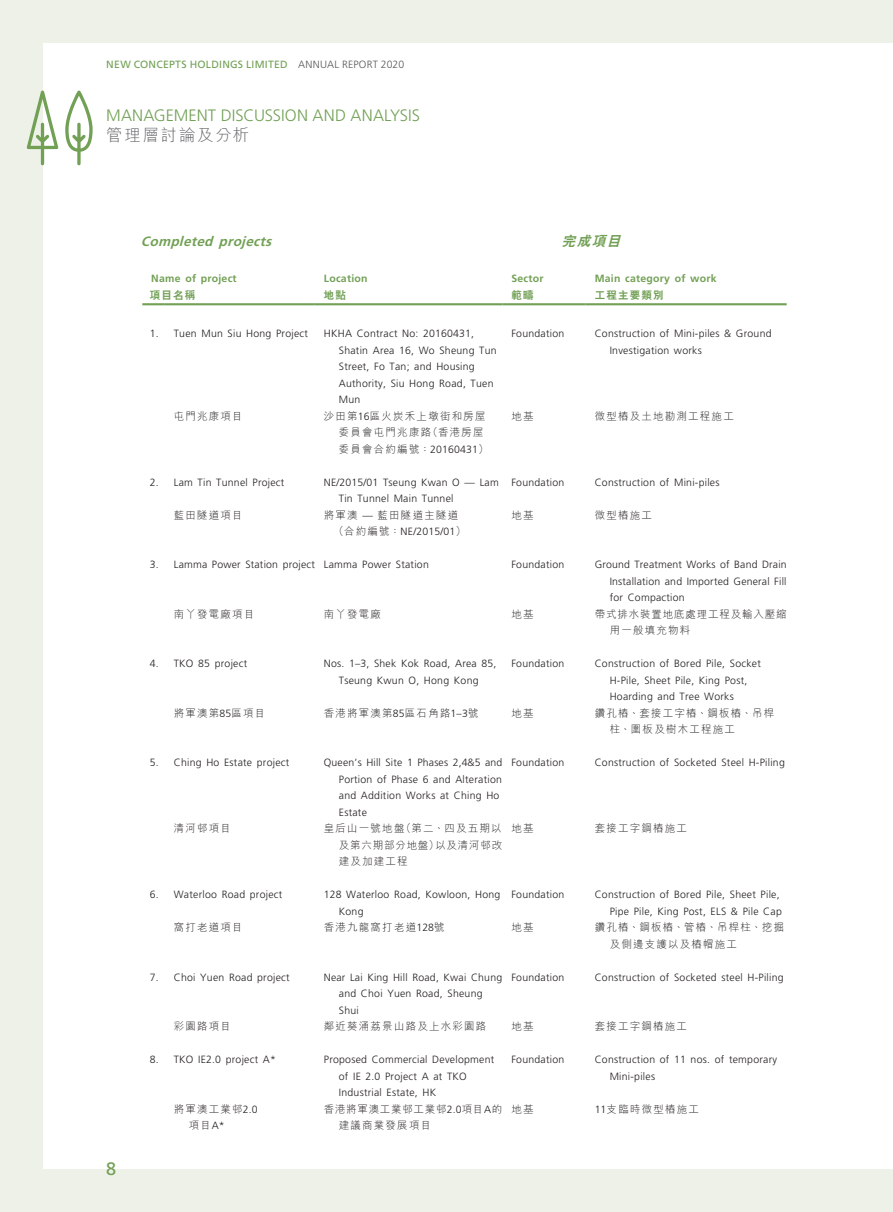
<style>
.page{position:relative;width:893px;height:1212px;background:#fff}
.page>*{position:absolute;margin:0;border:0;box-sizing:border-box;transform-origin:0 0}
.t1{font:18px "Frutiger LT Std";color:#72a055}
.t2{font:300 16.5px "Frutiger LT Std";color:#72a055}
.t3{font:300 16.5px "M Hei HK";letter-spacing:.095em;color:#636366}
._05_____H3{font:italic 700 13.5px "Frutiger LT Std";color:#72a055}
._05_____H3-2{font:italic 800 13.5px "C Hei 2 HK";color:#72a055}
._29_Table_Stub__Note{font:300 10.5px/16.5px "Frutiger LT Std";letter-spacing:.025em;color:#231f20}
._29_Table_Stub__Note-2{font:300 10.5px/16.5px "M Hei HK";letter-spacing:.115em;color:#231f20}
._29_Table_Stub__Note-3{font:700 10.5px "Frutiger LT Std";letter-spacing:.025em;color:#72a055}
.t4{font:10.5px "Frutiger LT Std";letter-spacing:.02em;color:#72a055}
._29_Table_Stub__Note-4{font:300 10.5px/16.5px "M Hei HK";letter-spacing:.07em;color:#231f20}
._29_Table_Stub__Note-5{font:300 10.5px/16.5px "M Hei HK";letter-spacing:.08em;color:#231f20}
._29_Table_Stub__Note-6{font:800 10.5px "C Hei 2 HK";letter-spacing:.115em;color:#72a055}
.s1{font-weight:300;color:#57585a}
.s2{font-family:"Frutiger LT Std"}
</style>
<div class="page">
<div style="left:0;top:0;width:893px;height:43px;background:#edf1e8"></div>
<div style="left:0;top:1169px;width:893px;height:43px;background:#edf1e8"></div>
<div style="left:0;top:0;width:43px;height:1212px;background:#edf1e8"></div>
<svg style="left:27px;top:91px;width:31px;height:74px"></svg>
<svg style="left:65px;top:91px;width:28px;height:74px"></svg>
<hr style="left:142px;top:303px;width:23px;height:2px;background:#72a055">
<hr style="left:165px;top:303px;width:150px;height:2px;background:#72a055">
<hr style="left:315px;top:303px;width:187px;height:2px;background:#72a055">
<hr style="left:502px;top:303px;width:84px;height:2px;background:#72a055">
<hr style="left:586px;top:303px;width:201px;height:2px;background:#72a055">
<p class="t4" style="left:106px;top:58px;width:299px">NEW CONCEPTS HOLDINGS LIMITED <span class="s1">ANNUAL REPORT 2020</span></p>
<h2 class="t2" style="left:106px;top:106px;width:315px">MANAGEMENT DISCUSSION AND ANALYSIS</h2>
<h2 class="t3" style="left:106px;top:123px;width:145px">管理層討論及分析</h2>
<h1 class="t1" style="left:106px;top:1158px;width:12px">8</h1>
<p class="_05_____H3" style="left:141px;top:233px;width:136px">Completed projects</p>
<p class="_05_____H3-2" style="left:562px;top:232px;width:65px">完成項目</p>
<p class="_29_Table_Stub__Note-3" style="left:151px;top:272px;width:87px">Name of project</p>
<p class="_29_Table_Stub__Note-3" style="left:324px;top:272px;width:45px">Location</p>
<p class="_29_Table_Stub__Note-3" style="left:511px;top:272px;width:34px">Sector</p>
<p class="_29_Table_Stub__Note-3" style="left:595px;top:272px;width:123px">Main category of work</p>
<p class="_29_Table_Stub__Note-6" style="left:150px;top:288px;width:47px">項目名稱</p>
<p class="_29_Table_Stub__Note-6" style="left:324px;top:288px;width:24px">地點</p>
<p class="_29_Table_Stub__Note-6" style="left:511px;top:288px;width:24px">範疇</p>
<p class="_29_Table_Stub__Note-6" style="left:595px;top:288px;width:70px">工程主要類別</p>
<p class="_29_Table_Stub__Note" style="left:150px;top:325px;width:10px">1.</p>
<p class="_29_Table_Stub__Note" style="left:174px;top:325px;width:136px">Tuen Mun Siu Hong Project</p>
<p class="_29_Table_Stub__Note" style="left:339px;top:325px;width:159px;text-indent:-15px">HKHA Contract No: 20160431,<br>Shatin Area 16, Wo Sheung Tun<br>Street, Fo Tan; and Housing<br>Authority, Siu Hong Road, Tuen<br>Mun</p>
<p class="_29_Table_Stub__Note" style="left:511px;top:325px;width:55px">Foundation</p>
<p class="_29_Table_Stub__Note" style="left:610px;top:325px;width:163px;text-indent:-15px">Construction of Mini-piles &amp; Ground<br>Investigation works</p>
<p class="_29_Table_Stub__Note-2" style="left:174px;top:407px;width:70px">屯門兆康項目</p>
<p class="_29_Table_Stub__Note-2" style="left:339px;top:407px;width:151px;text-indent:-15px">沙田第<span class="s2">16</span>區火炭禾上墩街和房屋委員會屯門兆康路（香港房屋委員會合約編號：<span class="s2">20160431</span>）</p>
<p class="_29_Table_Stub__Note-2" style="left:511px;top:407px;width:24px">地基</p>
<p class="_29_Table_Stub__Note-2" style="left:595px;top:407px;width:141px">微型樁及土地勘測工程施工</p>
<p class="_29_Table_Stub__Note" style="left:150px;top:474px;width:10px">2.</p>
<p class="_29_Table_Stub__Note" style="left:174px;top:474px;width:112px">Lam Tin Tunnel Project</p>
<p class="_29_Table_Stub__Note" style="left:339px;top:474px;width:162px;text-indent:-15px">NE/2015/01 Tseung Kwan O — Lam<br>Tin Tunnel Main Tunnel</p>
<p class="_29_Table_Stub__Note" style="left:511px;top:474px;width:55px">Foundation</p>
<p class="_29_Table_Stub__Note" style="left:595px;top:474px;width:126px">Construction of Mini-piles</p>
<p class="_29_Table_Stub__Note-2" style="left:174px;top:506px;width:70px">藍田隧道項目</p>
<p class="_29_Table_Stub__Note-2" style="left:334px;top:506px;width:134px;text-indent:-10px">將軍澳 <span class="s2">—</span> 藍田隧道主隧道（合約編號：<span class="s2">NE/2015/01</span>）</p>
<p class="_29_Table_Stub__Note-2" style="left:511px;top:506px;width:24px">地基</p>
<p class="_29_Table_Stub__Note-2" style="left:595px;top:506px;width:59px">微型樁施工</p>
<p class="_29_Table_Stub__Note" style="left:150px;top:556px;width:10px">3.</p>
<p class="_29_Table_Stub__Note" style="left:174px;top:556px;width:143px">Lamma Power Station project</p>
<p class="_29_Table_Stub__Note" style="left:324px;top:556px;width:107px">Lamma Power Station</p>
<p class="_29_Table_Stub__Note" style="left:511px;top:556px;width:55px">Foundation</p>
<p class="_29_Table_Stub__Note" style="left:610px;top:556px;width:178px;text-align:justify;text-indent:-15px">Ground Treatment Works of Band Drain Installation and Imported General Fill for Compaction</p>
<p class="_29_Table_Stub__Note-2" style="left:174px;top:605px;width:82px">南丫發電廠項目</p>
<p class="_29_Table_Stub__Note-2" style="left:324px;top:605px;width:59px">南丫發電廠</p>
<p class="_29_Table_Stub__Note-2" style="left:511px;top:605px;width:24px">地基</p>
<p class="_29_Table_Stub__Note-5" style="left:610px;top:605px;width:178px;text-indent:-15px">帶式排水裝置地底處理工程及輸入壓縮用一般填充物料</p>
<p class="_29_Table_Stub__Note" style="left:150px;top:655px;width:10px">4.</p>
<p class="_29_Table_Stub__Note" style="left:174px;top:655px;width:75px">TKO 85 project</p>
<p class="_29_Table_Stub__Note" style="left:324px;top:655px;width:174px;text-align:center">Nos. 1–3, Shek Kok Road, Area 85,<br>Tseung Kwun O, Hong Kong</p>
<p class="_29_Table_Stub__Note" style="left:511px;top:655px;width:55px">Foundation</p>
<p class="_29_Table_Stub__Note" style="left:610px;top:655px;width:153px;text-indent:-15px">Construction of Bored Pile, Socket<br>H-Pile, Sheet Pile, King Post,<br>Hoarding and Tree Works</p>
<p class="_29_Table_Stub__Note-2" style="left:174px;top:704px;width:93px">將軍澳第<span class="s2">85</span>區項目</p>
<p class="_29_Table_Stub__Note-2" style="left:324px;top:704px;width:156px">香港將軍澳第<span class="s2">85</span>區石角路<span class="s2">1–3</span>號</p>
<p class="_29_Table_Stub__Note-2" style="left:511px;top:704px;width:24px">地基</p>
<p class="_29_Table_Stub__Note-2" style="left:610px;top:704px;width:166px;text-indent:-15px">鑽孔樁、套接工字樁、鋼板樁、吊桿柱、圍板及樹木工程施工</p>
<p class="_29_Table_Stub__Note" style="left:150px;top:754px;width:10px">5.</p>
<p class="_29_Table_Stub__Note" style="left:174px;top:754px;width:117px">Ching Ho Estate project</p>
<p class="_29_Table_Stub__Note" style="left:339px;top:754px;width:165px;text-indent:-15px">Queen’s Hill Site 1 Phases 2,4&amp;5 and<br>Portion of Phase 6 and Alteration and Addition Works at Ching Ho<br>Estate</p>
<p class="_29_Table_Stub__Note" style="left:511px;top:754px;width:55px">Foundation</p>
<p class="_29_Table_Stub__Note" style="left:595px;top:754px;width:192px">Construction of Socketed Steel H-Piling</p>
<p class="_29_Table_Stub__Note-2" style="left:174px;top:819px;width:59px">清河邨項目</p>
<p class="_29_Table_Stub__Note-2" style="left:339px;top:819px;width:165px;text-align:justify;text-indent:-15px">皇后山一號地盤（第二、四及五期以及第六期部分地盤）以及清河邨改建及加建工程</p>
<p class="_29_Table_Stub__Note-2" style="left:511px;top:819px;width:24px">地基</p>
<p class="_29_Table_Stub__Note-2" style="left:595px;top:819px;width:94px">套接工字鋼樁施工</p>
<p class="_29_Table_Stub__Note" style="left:150px;top:886px;width:10px">6.</p>
<p class="_29_Table_Stub__Note" style="left:174px;top:886px;width:110px">Waterloo Road project</p>
<p class="_29_Table_Stub__Note" style="left:339px;top:886px;width:163px;text-indent:-15px">128 Waterloo Road, Kowloon, Hong<br>Kong</p>
<p class="_29_Table_Stub__Note" style="left:511px;top:886px;width:55px">Foundation</p>
<p class="_29_Table_Stub__Note" style="left:595px;top:886px;width:189px;text-align:right">Construction of Bored Pile, Sheet Pile,<br>Pipe Pile, King Post, ELS &amp; Pile Cap</p>
<p class="_29_Table_Stub__Note-2" style="left:174px;top:918px;width:70px">窩打老道項目</p>
<p class="_29_Table_Stub__Note-2" style="left:324px;top:918px;width:122px">香港九龍窩打老道<span class="s2">128</span>號</p>
<p class="_29_Table_Stub__Note-2" style="left:511px;top:918px;width:24px">地基</p>
<p class="_29_Table_Stub__Note-2" style="left:610px;top:918px;width:176px;text-indent:-15px">鑽孔樁、鋼板樁、管樁、吊桿柱、挖掘及側邊支護以及樁帽施工</p>
<p class="_29_Table_Stub__Note" style="left:150px;top:969px;width:10px">7.</p>
<p class="_29_Table_Stub__Note" style="left:174px;top:969px;width:117px">Choi Yuen Road project</p>
<p class="_29_Table_Stub__Note" style="left:339px;top:969px;width:165px;text-indent:-15px">Near Lai King Hill Road, Kwai Chung and Choi Yuen Road, Sheung<br>Shui</p>
<p class="_29_Table_Stub__Note" style="left:511px;top:969px;width:55px">Foundation</p>
<p class="_29_Table_Stub__Note" style="left:595px;top:969px;width:191px">Construction of Socketed steel H-Piling</p>
<p class="_29_Table_Stub__Note-2" style="left:174px;top:1017px;width:59px">彩園路項目</p>
<p class="_29_Table_Stub__Note-2" style="left:324px;top:1017px;width:164px">鄰近葵涌荔景山路及上水彩園路</p>
<p class="_29_Table_Stub__Note-2" style="left:511px;top:1017px;width:24px">地基</p>
<p class="_29_Table_Stub__Note-2" style="left:595px;top:1017px;width:94px">套接工字鋼樁施工</p>
<p class="_29_Table_Stub__Note" style="left:150px;top:1051px;width:10px">8.</p>
<p class="_29_Table_Stub__Note" style="left:174px;top:1051px;width:104px">TKO IE2.0 project A*</p>
<p class="_29_Table_Stub__Note" style="left:339px;top:1051px;width:157px;text-indent:-15px">Proposed Commercial Development of IE 2.0 Project A at TKO<br>Industrial Estate, HK</p>
<p class="_29_Table_Stub__Note" style="left:511px;top:1051px;width:55px">Foundation</p>
<p class="_29_Table_Stub__Note" style="left:610px;top:1051px;width:169px;text-indent:-15px">Construction of 11 nos. of temporary<br>Mini-piles</p>
<p class="_29_Table_Stub__Note-2" style="left:189px;top:1100px;width:71px;text-indent:-15px">將軍澳工業邨<span class="s2">2.0</span>項目<span class="s2">A*</span></p>
<p class="_29_Table_Stub__Note-4" style="left:339px;top:1100px;width:165px;text-indent:-15px">香港將軍澳工業邨工業邨<span class="s2">2.0</span>項目<span class="s2">A</span>的建議商業發展項目</p>
<p class="_29_Table_Stub__Note-2" style="left:511px;top:1100px;width:24px">地基</p>
<p class="_29_Table_Stub__Note-2" style="left:595px;top:1100px;width:106px"><span class="s2">11</span>支臨時微型樁施工</p>
</div>
